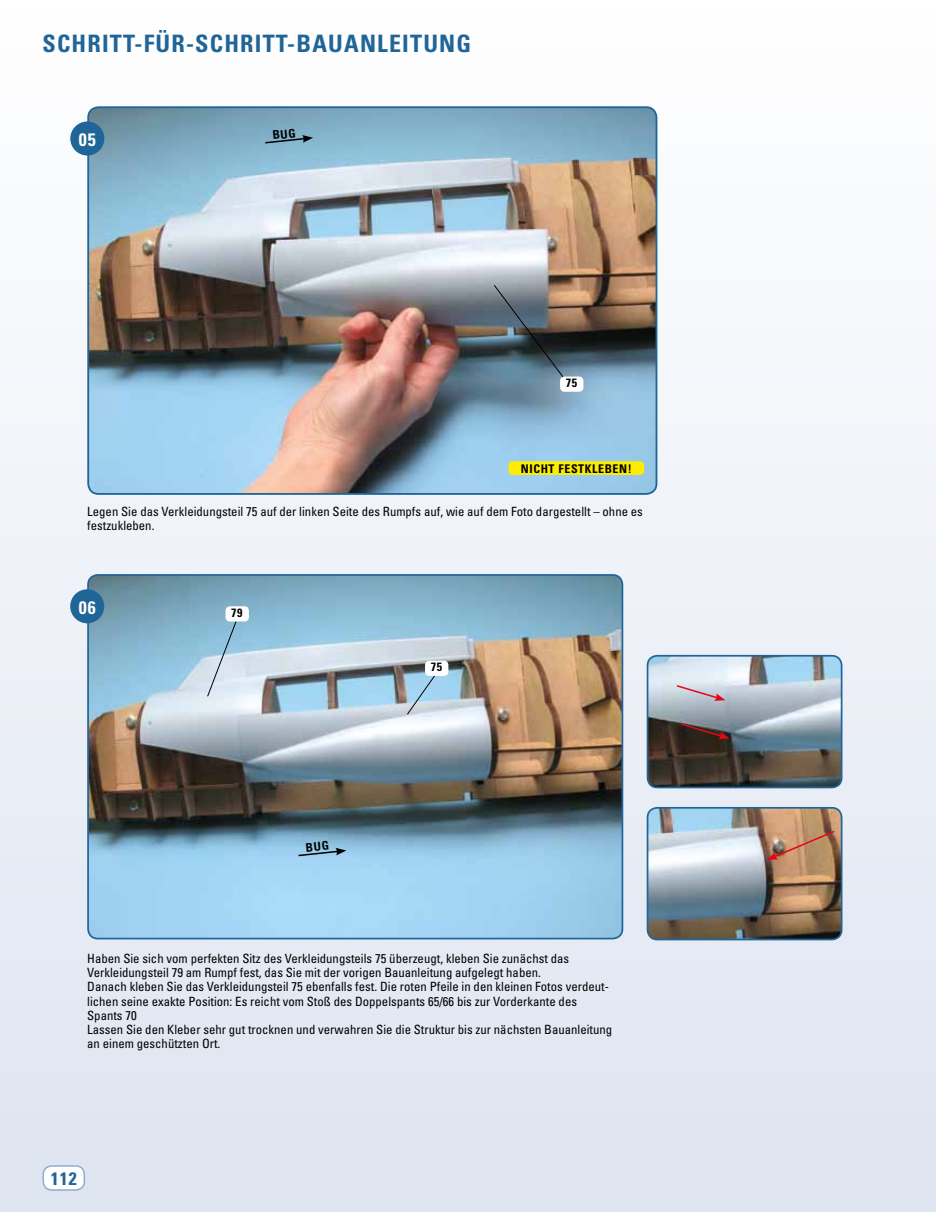
<style>
.page{position:relative;width:936px;height:1212px;background:#fff}
.page>*{position:absolute;margin:0;border:0;box-sizing:border-box;transform-origin:0 0}
.t1{font:700 condensed 24px "Univers";letter-spacing:.05em;color:#206598}
.t2{font:700 condensed 18px "Univers";color:#fff}
.t3{font:700 condensed 18px "Univers";color:#206598}
.t4{font:condensed 12.75px/14.2px "Univers";color:#000}
.t5{font:700 condensed 12px "Univers";letter-spacing:.05em;color:#000}
</style>
<div class="page">
<div style="left:0;top:0;width:935px;height:1212px;background:linear-gradient(to bottom,#fff,#dde3f0)"></div>
<div style="left:43px;top:1166px;width:41px;height:24px;background:#fff;border-radius:9px"></div>
<div style="left:43px;top:1165px;width:42px;height:26px;border:2px solid #93aacb;border-radius:9px"></div>
<img style="left:88px;top:575px;width:534px;height:363px">
<div style="left:87px;top:574px;width:536px;height:365px;border:2px solid #206598;border-radius:10px"></div>
<div style="left:70px;top:589px;width:34px;height:34px;background:#206598;border-radius:50%"></div>
<img style="left:88px;top:107px;width:568px;height:387px">
<div style="left:87px;top:106px;width:570px;height:389px;border:2px solid #206598;border-radius:10px"></div>
<div style="left:70px;top:121px;width:34px;height:35px;background:#206598;border-radius:50%"></div>
<svg style="left:406px;top:672px;width:32px;height:43px"></svg>
<div style="left:425px;top:661px;width:23px;height:15px;background:#fff;border-radius:4px"></div>
<svg style="left:207px;top:617px;width:31px;height:80px;background:#b1cddf"></svg>
<div style="left:225px;top:606px;width:24px;height:15px;background:#fff;border-radius:4px"></div>
<svg style="left:493px;top:284px;width:79px;height:106px;background:#5e696f"></svg>
<div style="left:560px;top:376px;width:23px;height:16px;background:#fff;border-radius:4px"></div>
<div style="left:508px;top:461px;width:136px;height:14px;background:#ffed00;border-radius:4px"></div>
<img style="left:647px;top:656px;width:194px;height:131px">
<div style="left:646px;top:655px;width:196px;height:133px;border:2px solid #206598;border-radius:10px"></div>
<img style="left:647px;top:808px;width:194px;height:131px">
<div style="left:646px;top:807px;width:196px;height:133px;border:2px solid #206598;border-radius:10px"></div>
<svg style="left:766px;top:829px;width:70px;height:31px;background:#b88564"></svg>
<svg style="left:679px;top:722px;width:50px;height:17px"></svg>
<svg style="left:675px;top:684px;width:50px;height:17px"></svg>
<svg style="left:297px;top:841px;width:49px;height:16px"></svg>
<svg style="left:263px;top:128px;width:50px;height:16px"></svg>
<h1 class="t1" style="left:43px;top:29px;width:30px">SCHR</h1>
<h1 class="t1" style="left:102px;top:29px;width:123px">ITT-FÜR-SCHR</h1>
<h1 class="t1" style="left:255px;top:29px;width:218px">ITT-BAUANLEITUNG</h1>
<h2 class="t2" style="left:79px;top:128px;width:18px">05</h2>
<p class="t5" style="left:565px;top:375px;width:13px">75</p>
<p class="t5" style="left:521px;top:461px;width:79px">NI CHT FESTKLEBEN</p>
<p class="t5" style="left:627px;top:461px;width:5px">!</p>
<p class="t4" style="left:87px;top:504px;width:557px">Legen Sie das Verkleidungsteil 75 auf der linken Seite des Rumpfs auf, wie auf dem Foto dargestellt – ohne es festzukleben.</p>
<h2 class="t2" style="left:79px;top:596px;width:18px">06</h2>
<p class="t5" style="left:231px;top:605px;width:13px">79</p>
<p class="t5" style="left:431px;top:659px;width:13px">75</p>
<p class="t4" style="left:87px;top:951px;width:526px">Haben Sie sich vom perfekten Sitz des Verkleidungsteils 75 überzeugt, kleben Sie zunächst das Verkleidungsteil 79 am Rumpf fest, das Sie mit der vorigen Bauanleitung aufgelegt haben.<br>Danach kleben Sie das Verkleidungsteil 75 ebenfalls fest. Die roten Pfeile in den kleinen Fotos verdeut&shy;lichen seine exakte Position: Es reicht vom Stoß des Doppelspants 65/66 bis zur Vorderkante des Spants 70<br>Lassen Sie den Kleber sehr gut trocknen und verwahren Sie die Struktur bis zur nächsten Bauanleitung an einem geschützten Ort.</p>
<h2 class="t3" style="left:51px;top:1167px;width:27px">112</h2>
</div>
